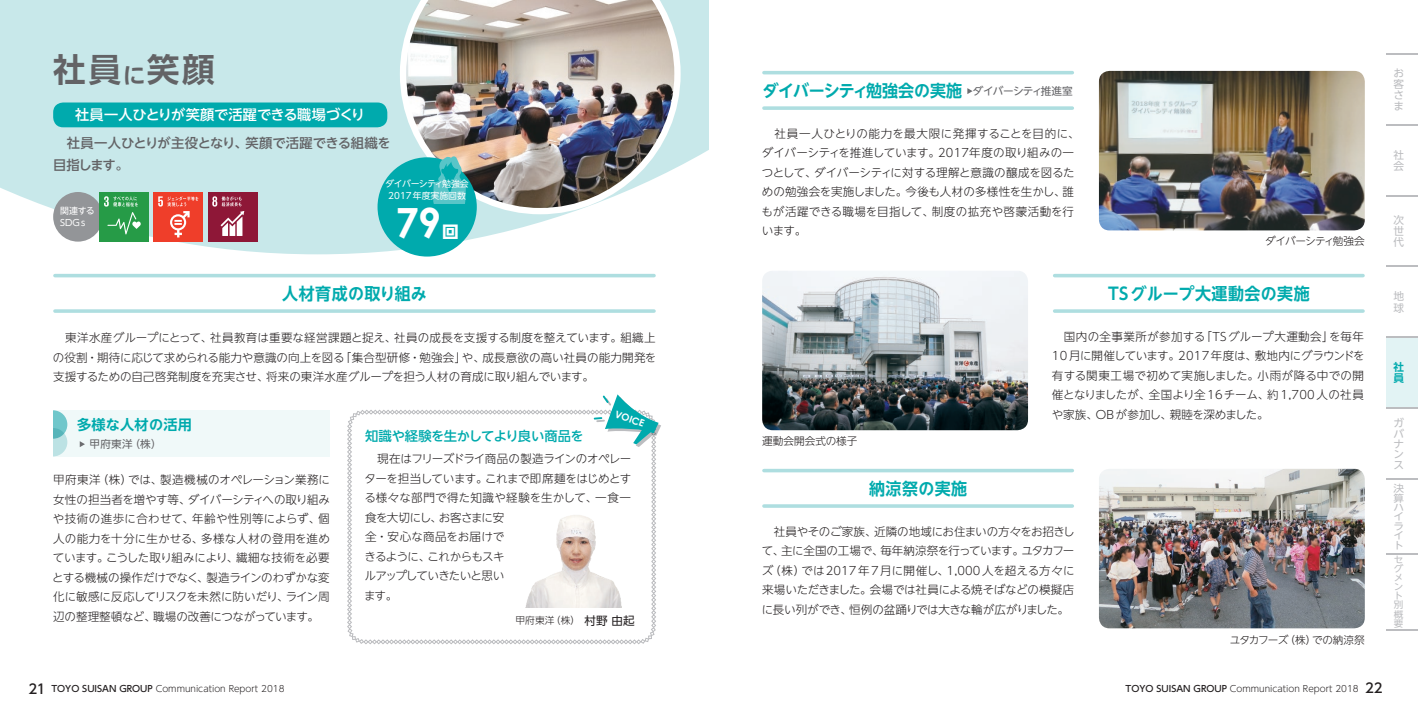
<style>
.page{position:relative;width:1418px;height:709px;background:#fff}
.page>*{position:absolute;margin:0;border:0;box-sizing:border-box;transform-origin:0 0}
.t1{font:700 41.62px "Century Gothic";color:#fff}
.t2{font:700 32.75px "UD Shin Go NT Pro De";color:#636366}
.t3{font:700 16.88px "UD Shin Go NT Pro De";letter-spacing:.02em;color:#00aaad;scale:.95 1}
.t4{font:700 16.88px "UD Shin Go NT Pro De";letter-spacing:-.035em;color:#00aaad;scale:.95 1}
.t5{font:700 16.62px "UD Shin Go NT Pro";color:#fff}
.t6{font:500 14.12px "UD Shin Go NT Pro";letter-spacing:-.005em;color:#fff}
.t7{font:700 14.12px "UD Shin Go NT Pro De";letter-spacing:.015em;color:#00aaad}
.t8{font:500 13.25px/22.1px "UD Shin Go NT Pro";letter-spacing:-.01em;color:#636366}
.t9{font:500 13.25px "UD Shin Go NT Pro";letter-spacing:-.03em;color:#00aaad}
.t10{font:300 11.5px/19.5px "UD Shin Go NT Pro";letter-spacing:-.015em;color:#231f20;text-align:justify}
.t11{font:300 11.5px/19.5px "UD Shin Go NT Pro";letter-spacing:-.04em;color:#231f20}
.t12{font:10.62px/10.2px "UD Shin Go NT Pro";color:#bcbdc0;text-align:justify}
.t13{font:300 10.62px "UD Shin Go NT Pro";letter-spacing:-.07em;color:#231f20}
.t14{font:300 10.62px "UD Shin Go NT Pro";letter-spacing:-.08em;color:#231f20}
.t15{font:10.62px "UD Shin Go NT Pro";letter-spacing:-.075em;color:#636366}
.t16{font:300 10.62px "UD Shin Go NT Pro";color:#231f20}
.t17{font:10.62px "UD Shin Go NT Pro";letter-spacing:-.035em;color:#636366}
.t18{font:700 10.62px/11.1px "UD Shin Go NT Pro De";color:#00aaad}
.t19{font:9.88px/9.4px "UD Shin Go NT Pro";color:#bcbdc0;text-align:justify;scale:1.08 1}
.t20{font:300 9.75px "UD Shin Go NT Pro";color:#231f20}
.t21{font:700 9.75px "Century Gothic";color:#fff}
.t22{font:9.12px/9.2px "UD Shin Go NT Pro";color:#bcbdc0;scale:1.05 1}
.t23{font:300 8.88px "UD Shin Go NT Pro";color:#231f20}
.t24{font:8.88px/11.5px "UD Shin Go NT Pro";color:#fff}
.t25{font:8.88px "UD Shin Go NT Pro";letter-spacing:-.075em;color:#fff}
.s1{font-size:23px}
.s2{font-weight:400;font-size:11.5px}
.s3{font-weight:500;font-size:13.25px}
.s4{font-weight:500}
</style>
<div class="page">
<svg style="left:0;top:0;width:709px;height:254px;fill:#c8e8ea"></svg>
<div style="left:1386px;top:338px;width:31px;height:71px;background:#e2f3f4"></div>
<svg style="left:1386px;top:53px;width:31px;height:1px"></svg>
<svg style="left:1386px;top:195px;width:31px;height:1px"></svg>
<svg style="left:1386px;top:337px;width:31px;height:1px"></svg>
<svg style="left:1386px;top:478px;width:31px;height:2px"></svg>
<svg style="left:1386px;top:124px;width:31px;height:1px"></svg>
<svg style="left:1386px;top:266px;width:31px;height:1px"></svg>
<svg style="left:1386px;top:407px;width:31px;height:2px"></svg>
<svg style="left:1386px;top:553px;width:31px;height:1px"></svg>
<svg style="left:1386px;top:629px;width:31px;height:1px"></svg>
<img style="left:400px;top:0;width:280px;height:214px">
<div style="left:53px;top:102px;width:334px;height:25px;background:#00aaad;border-radius:10px"></div>
<div style="left:53px;top:192px;width:50px;height:50px;background:#939598;border-radius:50%"></div>
<img style="left:762px;top:271px;width:266px;height:159px">
<img style="left:1098px;top:469px;width:266px;height:159px">
<img style="left:1098px;top:71px;width:266px;height:159px">
<svg style="left:347px;top:394px;width:314px;height:250px"></svg>
<hr style="left:55px;top:274px;width:599px;height:3px;background:#aedee0">
<hr style="left:764px;top:71px;width:308px;height:3px;background:#aedee0">
<hr style="left:1054px;top:274px;width:308px;height:3px;background:#aedee0">
<hr style="left:764px;top:469px;width:308px;height:3px;background:#aedee0">
<svg style="left:55px;top:309px;width:599px;height:4px;background:#b7e1e3"></svg>
<svg style="left:764px;top:106px;width:308px;height:4px"></svg>
<svg style="left:1054px;top:309px;width:308px;height:4px"></svg>
<svg style="left:764px;top:504px;width:308px;height:4px"></svg>
<img style="left:515px;top:508px;width:110px;height:100px">
<div style="left:53px;top:410px;width:277px;height:46px;background:#f0f9f9"></div>
<svg style="left:80px;top:441px;width:5px;height:6px"></svg>
<svg style="left:53px;top:410px;width:14px;height:46px"></svg>
<svg style="left:967px;top:88px;width:5px;height:6px"></svg>
<div style="left:377px;top:157px;width:100px;height:99px;background:#00aaad;border-radius:50%"></div>
<svg style="left:433px;top:156px;width:33px;height:47px"></svg>
<div style="left:153px;top:192px;width:50px;height:50px;background:#ef3e2a"></div>
<svg style="left:158px;top:196px;width:40px;height:41px"></svg>
<div style="left:208px;top:192px;width:49px;height:50px;background:#8e1737"></div>
<svg style="left:212px;top:196px;width:32px;height:40px"></svg>
<div style="left:99px;top:192px;width:50px;height:50px;background:#269b47"></div>
<svg style="left:107px;top:212px;width:34px;height:22px"></svg>
<svg style="left:104px;top:196px;width:34px;height:10px"></svg>
<p class="t2" style="left:53px;top:43px;width:163px">社員<span class="s1">に</span>笑顔</p>
<p class="t6" style="left:75px;top:103px;width:291px">社員一人ひとりが笑顔で活躍できる職場づくり</p>
<p class="t8" style="left:53px;top:131px;width:339px">　社員一人ひとりが主役となり、笑顔で活躍できる組織を目指します。</p>
<p class="t24" style="left:60px;top:205px;width:36px">関連する<br>SDGｓ</p>
<p class="t25" style="left:385px;top:176px;width:85px">ダイバーシティ勉強会</p>
<p class="t24" style="left:388px;top:190px;width:79px">2017年度実施回数</p>
<p class="t1" style="left:395px;top:191px;width:47px">79</p>
<p class="t5" style="left:442px;top:218px;width:18px">回</p>
<p class="t4" style="left:762px;top:77px;width:211px">ダイバーシティ勉強会の実施</p>
<p class="t15" style="left:973px;top:82px;width:101px">ダイバーシティ推進室</p>
<p class="t10" style="left:761px;top:123px;width:320px;text-align:left">　社員一人ひとりの能力を最大限に発揮することを目的に、ダイバーシティを推進しています。２０１７年度の取り組みの一つとして、ダイバーシティに対する理解と意識の醸成を図るための勉強会を実施しました。今後も人材の多様性を生かし、誰もが活躍できる職場を目指して、制度の拡充や啓蒙活動を行います。</p>
<p class="t14" style="left:1265px;top:232px;width:101px">ダイバーシティ勉強会</p>
<p class="t12" style="left:1393px;top:67px;width:12px;line-height:10.9px">お客さま</p>
<p class="t12" style="left:1393px;top:149px;width:12px;line-height:11.1px">社会</p>
<p class="t12" style="left:1393px;top:214px;width:12px;line-height:11.1px">次世代</p>
<p class="t3" style="left:282px;top:279px;width:154px">人材育成の取り組み</p>
<p class="t10" style="left:53px;top:328px;width:605px">　東洋水産グループにとって、社員教育は重要な経営課題と捉え、社員の成長を支援する制度を整えています。組織上の役割・期待に応じて求められる能力や意識の向上を図る「集合型研修・勉強会」や、成長意欲の高い社員の能力開発を支援するための自己啓発制度を充実させ、将来の東洋水産グループを担う人材の育成に取り組んでいます。</p>
<p class="t7" style="left:77px;top:413px;width:116px">多様な人材の活用</p>
<p class="t17" style="left:89px;top:435px;width:74px">甲府東洋（株）</p>
<p class="t10" style="left:52px;top:470px;width:279px">甲府東洋（株）では、製造機械のオペレーション業務に女性の担当者を増やす等、ダイバーシティへの取り組みや技術の進歩に合わせて、年齢や性別等によらず、個人の能力を十分に生かせる、多様な人材の登用を進めています。こうした取り組みにより、繊細な技術を必要とする機械の操作だけでなく、製造ラインのわずかな変化に敏感に反応してリスクを未然に防いだり、ライン周辺の整理整頓など、職場の改善につながっています。</p>
<p class="t21" style="left:618px;top:406px;width:32px;rotate:20deg">VOICE</p>
<p class="t9" style="left:365px;top:425px;width:220px">知識や経験を生かしてより良い商品を</p>
<p class="t11" style="left:364px;top:449px;width:269px">　現在はフリーズドライ商品の製造ラインのオペレーターを担当しています。これまで即席麺をはじめとする様々な部門で得た知識や経験を生かして、一食一食を大切にし、お客さまに安<br>全・安心な商品をお届けで<br>きるように、これからもスキ<br>ルアップしていきたいと思い<br>ます。</p>
<p class="t20" style="left:515px;top:613px;width:120px">甲府東洋（株）<span class="s2">村野由起</span></p>
<p class="t3" style="left:1107px;top:279px;width:214px">TSグループ大運動会の実施</p>
<p class="t16" style="left:762px;top:432px;width:97px">運動会開会式の様子</p>
<p class="t3" style="left:869px;top:474px;width:105px">納涼祭の実施</p>
<p class="t10" style="left:1051px;top:326px;width:314px">　国内の全事業所が参加する「TSグループ大運動会」を毎年10月に開催しています。2017 年度は、敷地内にグラウンドを有する関東工場で初めて実施しました。小雨が降る中での開催となりましたが、全国より全16チーム、約1,700人の社員や家族、OBが参加し、親睦を深めました。</p>
<p class="t10" style="left:761px;top:521px;width:314px">　社員やそのご家族、近隣の地域にお住まいの方々をお招きして、主に全国の工場で、毎年納涼祭を行っています。ユタカフーズ（株）では2017年7月に開催し、1,000人を超える方々に来場いただきました。会場では社員による焼そばなどの模擬店に長い列ができ、恒例の盆踊りでは大きな輪が広がりました。</p>
<p class="t13" style="left:1229px;top:631px;width:136px">ユタカフーズ（株）での納涼祭</p>
<p class="t12" style="left:1393px;top:290px;width:12px;line-height:11.1px">地球</p>
<p class="t18" style="left:1393px;top:361px;width:12px">社員</p>
<p class="t12" style="left:1393px;top:418px;width:12px">ガバナンス</p>
<p class="t19" style="left:1393px;top:483px;width:11px">決算ハイライト</p>
<p class="t22" style="left:1393px;top:554px;width:11px">セグメント別概要</p>
<p class="t23" style="left:28px;top:681px;width:258px"><span class="s3">21</span> <span class="s4">TOYO SUISAN GROUP</span> Communication Report 2018</p>
<p class="t23" style="left:1125px;top:681px;width:258px"><span class="s4">TOYO SUISAN GROUP</span> Communication Report 2018 <span class="s3">22</span></p>
</div>
